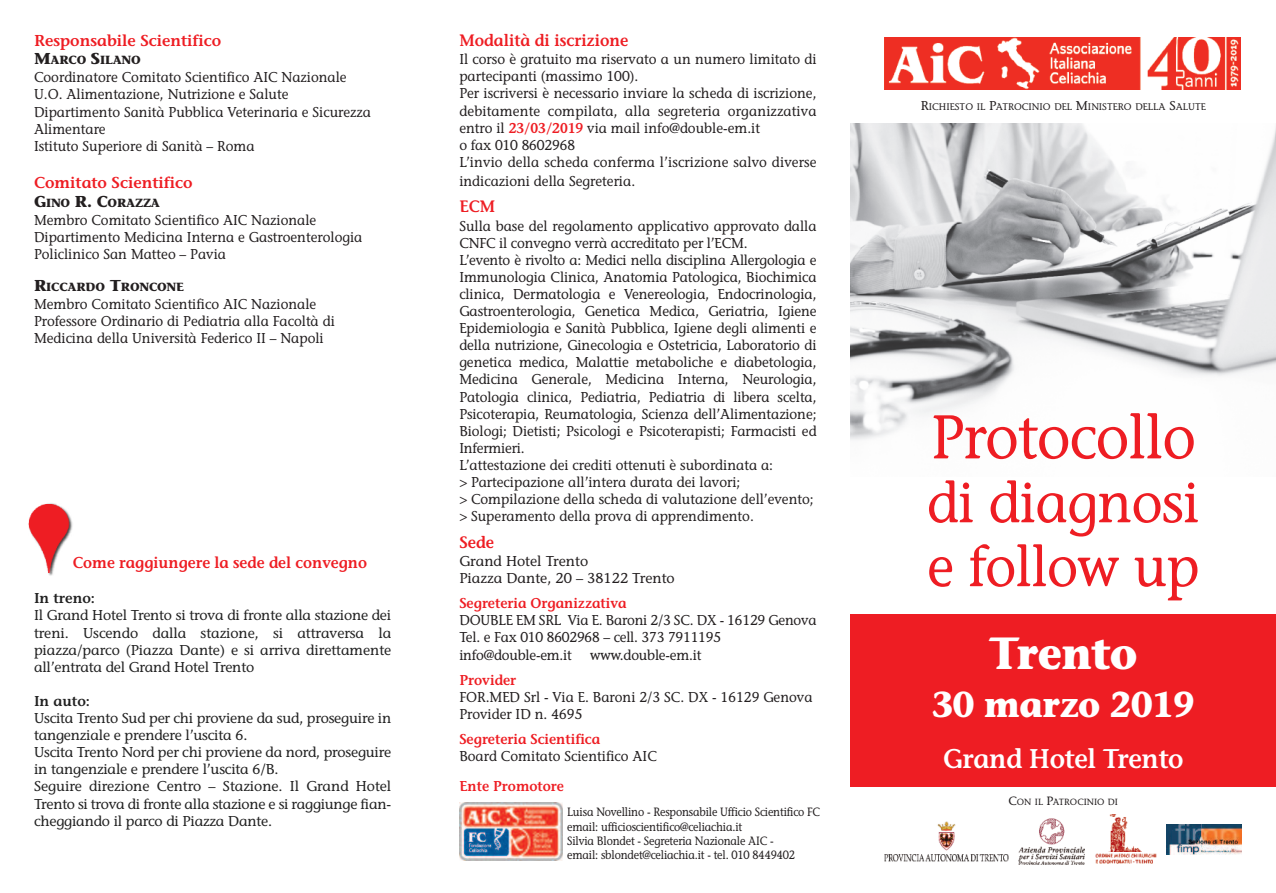
<style>
.page{position:relative;width:1276px;height:893px;background:#fff}
.page>*{position:absolute;margin:0;border:0;box-sizing:border-box;transform-origin:0 0}
.t1{font:500 61.5px "Stone Informal Std";letter-spacing:-.015em;color:#ee1d23;scale:.95 1}
.t2{font:500 57px/63.9px "Stone Informal Std";letter-spacing:-.015em;color:#ee1d23;scale:.95 1}
.t3{font:700 45px "Stone Informal Std";letter-spacing:-.015em;color:#fff;scale:.95 1}
.t4{font:700 36px "Stone Informal Std";letter-spacing:-.015em;color:#fff;scale:.95 1}
.t5{font:600 27px "Stone Informal Std";letter-spacing:-.015em;color:#fff;scale:.95 1}
.t6{font:600 16.5px "Stone Informal Std";color:#ee1d23;scale:.95 1}
.t7{font:600 15.75px "Stone Informal Std";color:#ee1d23}
.t8{font:600 15.75px "Stone Informal Std";color:#ee1d23;scale:.95 1}
.t9{font:500 14.25px/17.1px "Stone Informal Std";color:#231f20;scale:.95 1}
.t10{font:500 14.25px/17.1px "Stone Informal Std";letter-spacing:-.015em;color:#212121;text-align:justify}
.t11{font:600 14.25px "Stone Informal Std";color:#ee1d23;scale:.95 1}
.t12{font:500 14.25px/17.1px "Stone Informal Std";color:#231f20}
.t13{font:600 14.25px "Stone Informal Std";color:#212121}
.t14{font:500 12px/14.4px "Stone Informal Std";letter-spacing:-.015em;color:#231f20;scale:.9 1}
.t15{font:700 11.85px "Stone Informal Std";letter-spacing:-.015em;color:#231f20}
.t16{font:500 9.6px "Stone Informal Std";color:#231f20}
.t17{font:500 9px "Stone Informal Std";color:#231f20}
.s1{font-size:15.75px}
.s2{font-weight:600;color:#ee1d23}
.s3{font-size:12.75px}
.s4{font-size:12px}
</style>
<div class="page">
<img style="left:459px;top:802px;width:103px;height:58px">
<img style="left:850px;top:123px;width:426px;height:317px">
<div style="left:850px;top:615px;width:426px;height:172px;background:#ee1d23"></div>
<div style="left:884px;top:34px;width:356px;height:59px;background:linear-gradient(to right,#fff,#fff)"></div>
<img style="left:884px;top:38px;width:356px;height:51px">
<img style="left:41px;top:503px;width:32px;height:73px">
<img style="left:28px;top:505px;width:43px;height:67px">
<img style="left:1018px;top:818px;width:66px;height:46px">
<img style="left:1108px;top:814px;width:33px;height:38px">
<img style="left:1095px;top:853px;width:61px;height:4px">
<img style="left:1095px;top:859px;width:57px;height:5px">
<img style="left:884px;top:822px;width:124px;height:40px">
<img style="left:1167px;top:825px;width:75px;height:30px">
<p class="t7" style="left:34px;top:34px;width:189px">Responsabile Scientifico</p>
<p class="t15" style="left:34px;top:56px;width:108px"><span class="s1">M</span>ARCO <span class="s1">S</span>ILANO</p>
<p class="t9" style="left:34px;top:70px;width:356px">Coordinatore Comitato Scientifico AIC Nazionale U.O. Alimentazione, Nutrizione e Salute Dipartimento Sanità Pubblica Veterinaria e Sicurezza Alimentare<br>Istituto Superiore di Sanità – Roma</p>
<p class="t7" style="left:34px;top:176px;width:160px">Comitato Scientifico</p>
<p class="t15" style="left:34px;top:198px;width:127px"><span class="s1">G</span>INO <span class="s1">R. C</span>ORAZZA</p>
<p class="t9" style="left:34px;top:212px;width:347px">Membro Comitato Scientifico AIC Nazionale<br>Dipartimento Medicina Interna e Gastroenterologia<br>Policlinico San Matteo – Pavia</p>
<p class="t15" style="left:34px;top:283px;width:151px"><span class="s1">R</span>ICCARDO <span class="s1">T</span>RONCONE</p>
<p class="t9" style="left:34px;top:297px;width:318px">Membro Comitato Scientifico AIC Nazionale<br>Professore Ordinario di Pediatria alla Facoltà di<br>Medicina della Università Federico II – Napoli</p>
<p class="t8" style="left:73px;top:557px;width:311px">Come raggiungere la sede del convegno</p>
<p class="t13" style="left:34px;top:593px;width:63px">In treno:</p>
<p class="t10" style="left:34px;top:608px;width:359px">Il Grand Hotel Trento si trova di fronte alla stazione dei treni. Uscendo dalla stazione, si attraversa la piazza/parco (Piazza Dante) e si arriva direttamente all’entrata del Grand Hotel Trento</p>
<p class="t13" style="left:34px;top:695px;width:58px">In auto:</p>
<p class="t10" style="left:34px;top:711px;width:359px;text-align:left">Uscita Trento Sud per chi proviene da sud, proseguire in tangenziale e prendere l’uscita 6.<br>Uscita Trento Nord per chi proviene da nord, proseguire in tangenziale e prendere l’uscita 6/B.<br>Seguire direzione Centro – Stazione. Il Grand Hotel Trento si trova di fronte alla stazione e si raggiunge fian&shy;cheggiando il parco di Piazza Dante.</p>
<p class="t6" style="left:459px;top:34px;width:179px">Modalità di iscrizione</p>
<p class="t9" style="left:459px;top:52px;width:377px">Il corso è gratuito ma riservato a un numero limitato di partecipanti (massimo 100).<br>Per iscriversi è necessario inviare la scheda di iscrizione, debitamente compilata, alla segreteria organizzativa entro il <span class="s2">23/03/2019</span> via mail info@double-em.it<br>o fax 010 8602968<br>L’invio della scheda conferma l’iscrizione salvo diverse</p>
<p class="t9" style="left:459px;top:174px;width:187px">indicazioni della Segreteria.</p>
<p class="t6" style="left:459px;top:200px;width:39px">ECM</p>
<p class="t9" style="left:459px;top:218px;width:377px">Sulla base del regolamento applicativo approvato dalla CNFC il convegno verrà accreditato per l’ECM.<br>L’evento è rivolto a: Medici nella disciplina Allergologia e Immunologia Clinica, Anatomia Patologica, Biochimica clinica, Dermatologia e Venereologia, Endocrinologia, Gastroenterologia, Genetica Medica, Geriatria, Igiene Epidemiologia e Sanità Pubblica, Igiene degli alimenti e della nutrizione, Ginecologia e Ostetricia, Laboratorio di genetica medica, Malattie metaboliche e diabetologia, Medicina Generale, Medicina Interna, Neurologia, Patologia clinica, Pediatria, Pediatria di libera scelta, Psicoterapia, Reumatologia, Scienza dell’Alimentazione; Biologi; Dietisti; Psicologi e Psicoterapisti; Farmacisti ed Infermieri.<br>L’attestazione dei crediti ottenuti è subordinata a:<br>&gt; Partecipazione all’intera durata dei lavori;<br>&gt; Compilazione della scheda di valutazione dell’evento; &gt; Superamento della prova di apprendimento.</p>
<p class="t6" style="left:459px;top:536px;width:38px">Sede</p>
<p class="t12" style="left:459px;top:554px;width:217px">Grand Hotel Trento<br>Piazza Dante, 20 – 38122 Trento</p>
<p class="t11" style="left:459px;top:598px;width:178px">Segreteria Organizzativa</p>
<p class="t9" style="left:459px;top:613px;width:377px">DOUBLE EM SRL Via E. Baroni 2/3 SC. DX - 16129 Genova<br>Tel. e Fax 010 8602968 – cell. 373 7911195 info@double-em.it</p>
<p class="t9" style="left:590px;top:647px;width:119px">www.double-em.it</p>
<p class="t11" style="left:459px;top:674px;width:61px">Provider</p>
<p class="t9" style="left:459px;top:690px;width:373px">FOR.MED Srl - Via E. Baroni 2/3 SC. DX - 16129 Genova<br>Provider ID n. 4695</p>
<p class="t11" style="left:459px;top:733px;width:150px">Segreteria Scientifica</p>
<p class="t9" style="left:459px;top:749px;width:209px">Board Comitato Scientifico AIC</p>
<p class="t11" style="left:459px;top:780px;width:112px">Ente Promotore</p>
<p class="t14" style="left:567px;top:806px;width:282px">Luisa Novellino - Responsabile Ufficio Scientifico FC email: ufficioscientifico@celiachia.it<br>Silvia Blondet - Segreteria Nazionale AIC -<br>email: sblondet@celiachia.it - tel. 010 8449402</p>
<p class="t16" style="left:921px;top:103px;width:286px"><span class="s3">R</span>ICHIESTO IL <span class="s3">P</span>ATROCINIO DEL <span class="s3">M</span>INISTERO DELLA <span class="s3">S</span>ALUTE</p>
<h1 class="t1" style="left:930px;top:413px;width:281px">Protocollo</h1>
<h2 class="t2" style="left:927px;top:476px;width:289px">di diagnosi e follow up</h2>
<h3 class="t3" style="left:989px;top:636px;width:158px">Trento</h3>
<h3 class="t4" style="left:932px;top:690px;width:278px">30 marzo 2019</h3>
<h3 class="t5" style="left:943px;top:749px;width:255px">Grand Hotel Trento</h3>
<p class="t17" style="left:1008px;top:798px;width:111px"><span class="s4">C</span>ON IL <span class="s4">P</span>ATROCINIO DI</p>
</div>
